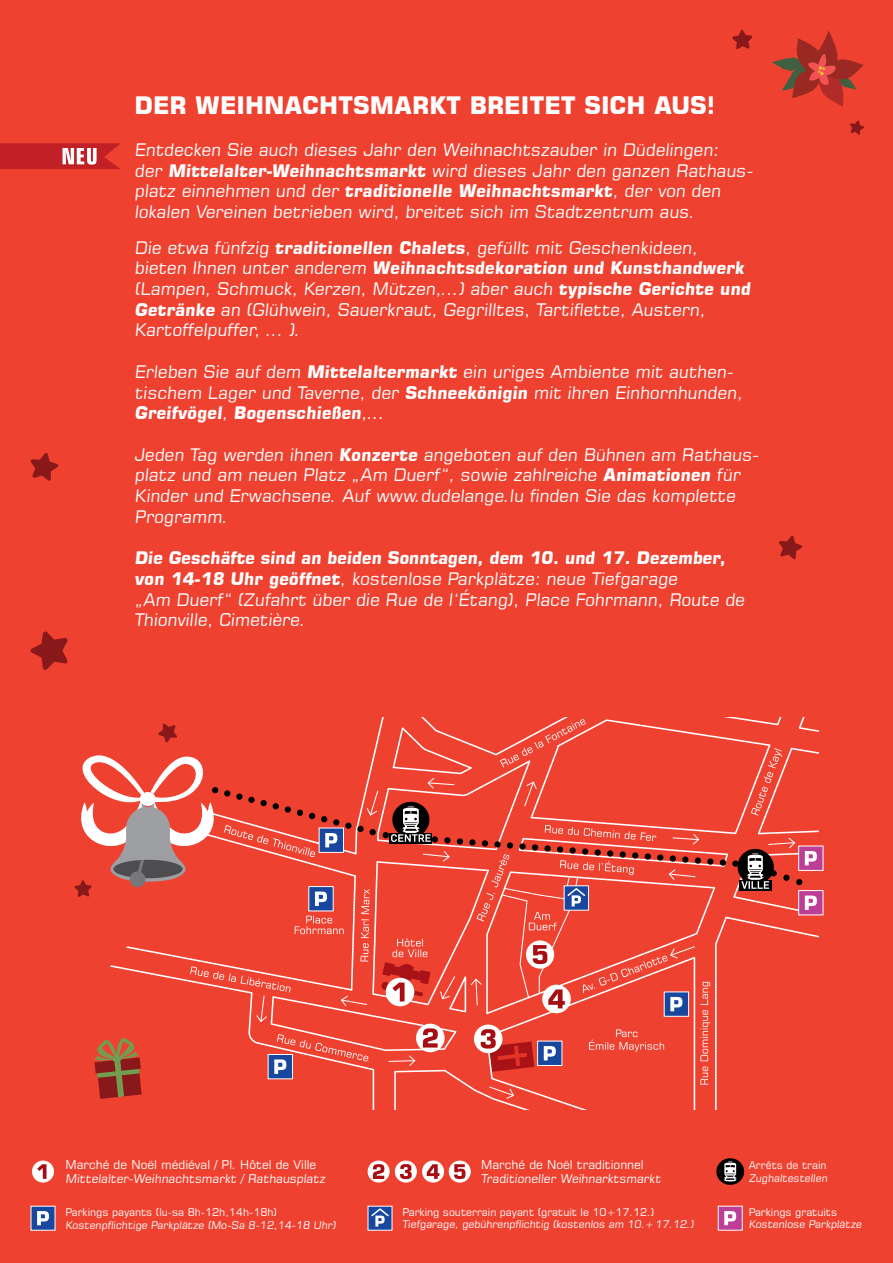
<style>
.page{position:relative;width:893px;height:1263px;background:#ef4130}
.page>*{position:absolute;margin:0;border:0;box-sizing:border-box;transform-origin:0 0}
.t1{font:700 24px "Square 721 BT";color:#fff}
.t2{font:17.25px/20.7px "Square 721 BT";color:#fff}
.t3{font:12px/14.4px "Square 721 BT";color:#fff}
.t4{font:10.5px/12.6px "Square 721 BT";color:#fff}
.s1{font-weight:700}
</style>
<div class="page">
<div style="left:31px;top:1206px;width:24px;height:24px;background:#17479e"></div>
<svg style="left:37px;top:1211px;width:12px;height:14px"></svg>
<div style="left:718px;top:1206px;width:25px;height:24px;background:#bd3e96;border:1px solid #fff"></div>
<svg style="left:724px;top:1211px;width:12px;height:14px"></svg>
<svg style="left:732px;top:30px;width:20px;height:19px"></svg>
<svg style="left:850px;top:120px;width:14px;height:15px"></svg>
<svg style="left:779px;top:536px;width:23px;height:23px"></svg>
<svg style="left:30px;top:453px;width:28px;height:28px"></svg>
<div style="left:32px;top:1160px;width:22px;height:22px;background:#fff;border-radius:50%"></div>
<svg style="left:37px;top:1164px;width:10px;height:15px"></svg>
<div style="left:368px;top:1206px;width:24px;height:24px;background:#17479e;border:1px solid #fff"></div>
<svg style="left:370px;top:1207px;width:20px;height:19px"></svg>
<svg style="left:716px;top:1158px;width:28px;height:27px"></svg>
<div style="left:798px;top:846px;width:25px;height:25px;background:#bd3e96"></div>
<div style="left:798px;top:890px;width:25px;height:25px;background:#bd3e96"></div>
<svg style="left:772px;top:30px;width:91px;height:76px"></svg>
<svg style="left:368px;top:1160px;width:22px;height:22px"></svg>
<svg style="left:373px;top:1164px;width:11px;height:15px"></svg>
<div style="left:395px;top:1160px;width:22px;height:22px;background:#fff;border-radius:50%"></div>
<svg style="left:400px;top:1164px;width:12px;height:15px"></svg>
<svg style="left:422px;top:1160px;width:22px;height:22px"></svg>
<svg style="left:427px;top:1164px;width:12px;height:15px"></svg>
<div style="left:449px;top:1160px;width:22px;height:22px;background:#fff;border-radius:50%"></div>
<svg style="left:454px;top:1164px;width:11px;height:15px"></svg>
<svg style="left:0;top:143px;width:121px;height:26px;background:#cb3c40"></svg>
<svg style="left:30px;top:631px;width:789px;height:479px"></svg>
<h1 class="t1" style="left:134px;top:90px;width:582px">DER WEIHNACHTSMARKT BREITET SICH AUS!</h1>
<p class="t2" style="left:134px;top:139px;width:622px">Entdecken Sie auch dieses Jahr den Weihnachtszauber in Düdelingen: der <span class="s1">Mittelalter-Weihnachtsmarkt</span> wird dieses Jahr den ganzen Rathaus&shy;platz einnehmen und der <span class="s1">traditionelle Weihnachtsmarkt</span>, der von den lokalen Vereinen betrieben wird, breitet sich im Stadtzentrum aus.</p>
<p class="t2" style="left:134px;top:237px;width:620px">Die etwa fünfzig <span class="s1">traditionellen Chalets</span>, gefüllt mit Geschenkideen, bieten Ihnen unter anderem <span class="s1">Weihnachtsdekoration und Kunsthandwerk </span>(Lampen, Schmuck, Kerzen, Mützen,...) aber auch <span class="s1">typische Gerichte und Getränke</span> an (Glühwein, Sauerkraut, Gegrilltes, Tartiflette, Austern, Kartoffelpuffer, ... ).</p>
<p class="t2" style="left:134px;top:361px;width:612px">Erleben Sie auf dem <span class="s1">Mittelaltermarkt</span> ein uriges Ambiente mit authen&shy;tischem Lager und Taverne, der <span class="s1">Schneekönigin</span> mit ihren Einhornhunden,<br><span class="s1">Greifvögel</span>, <span class="s1">Bogenschießen</span>,...</p>
<p class="t2" style="left:134px;top:444px;width:628px">Jeden Tag werden ihnen <span class="s1">Konzerte</span> angeboten auf den Bühnen am Rathaus&shy;platz und am neuen Platz „Am Duerf“, sowie zahlreiche <span class="s1">Animationen</span> für Kinder und Erwachsene. Auf www.dudelange.lu finden Sie das komplette Programm.</p>
<p class="t2" style="left:134px;top:547px;width:614px"><span class="s1">Die Geschäfte sind an beiden Sonntagen, dem 10. und 17. Dezember, von 14-18 Uhr geöffnet</span>, kostenlose Parkplätze: neue Tiefgarage<br>„Am Duerf“ (Zufahrt über die Rue de l‘Étang), Place Fohrmann, Route de Thionville, Cimetière.</p>
<p class="t3" style="left:65px;top:1157px;width:263px">Marché de Noël médiéval / Pl. Hôtel de Ville<br>Mittelalter-Weihnachtsmarkt / Rathausplatz</p>
<p class="t4" style="left:65px;top:1206px;width:273px">Parkings payants (lu-sa 8h-12h,14h-18h)<br>Kostenpflichtige Parkplätze (Mo-Sa 8-12,14-18 Uhr)</p>
<p class="t4" style="left:749px;top:1205px;width:116px">Parkings gratuits<br>Kostenlose Parkplätze</p>
<p class="t3" style="left:481px;top:1157px;width:183px">Marché de Noël traditionnel<br>Traditioneller Weihnarktsmarkt</p>
<p class="t4" style="left:402px;top:1205px;width:294px">Parking souterrain payant (gratuit le 10+17.12.)<br>Tiefgarage, gebührenpflichtig (kostenlos am 10.+17.12.)</p>
<p class="t4" style="left:749px;top:1159px;width:82px">Arrêts de train<br>Zughaltestellen</p>
</div>
